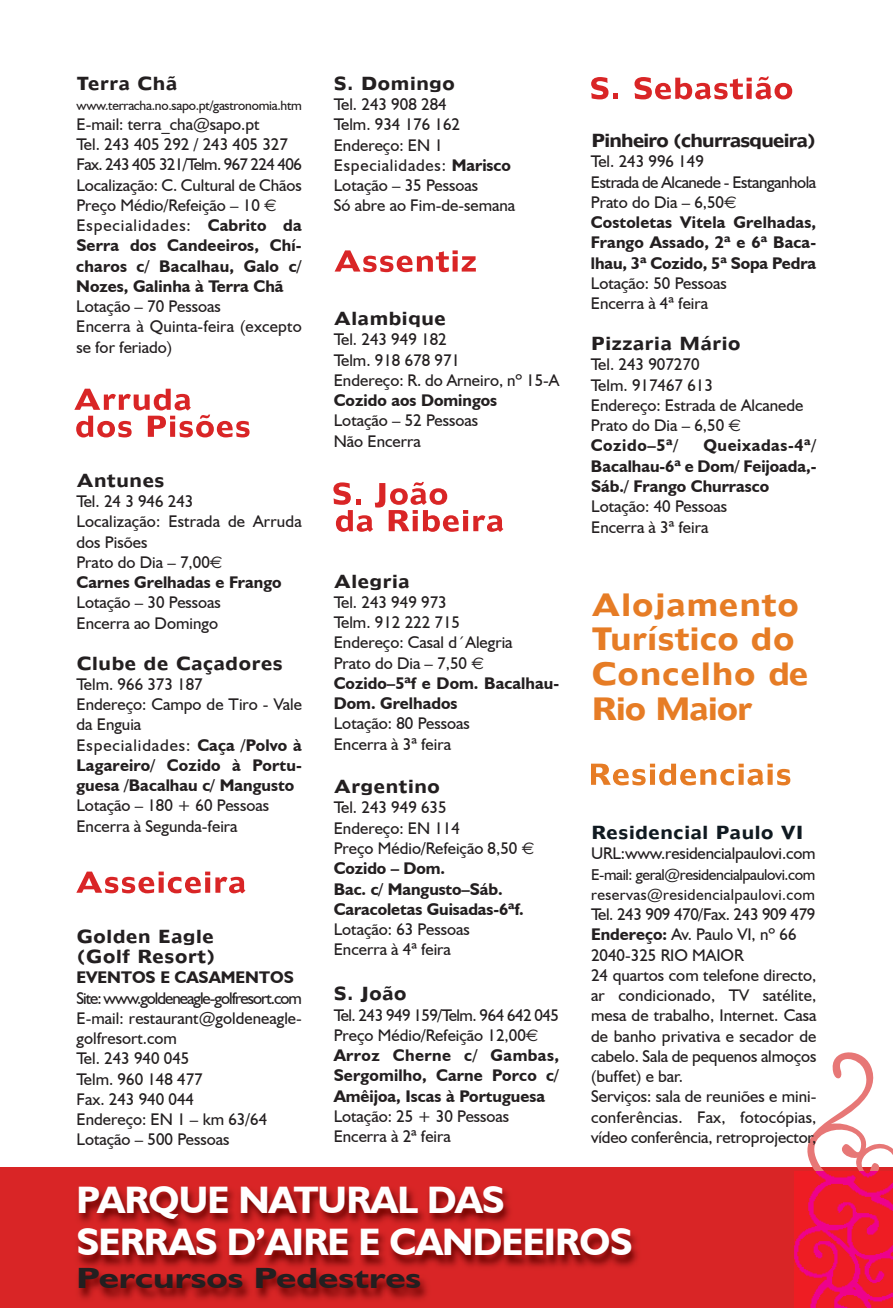
<style>
.page{position:relative;width:893px;height:1308px;background:#fff}
.page>*{position:absolute;margin:0;border:0;box-sizing:border-box;transform-origin:0 0}
.t1{font:700 38.25px/42.8px "Humanist 521 BT";letter-spacing:-.02em;color:#fff}
.t2{font:700 29.25px "Humanist 521 BT";color:#231f20;scale:1.3 1}
.t3{font:28.8px/34.6px "Humanist 970 BT Bold C";color:#e67c25}
.t4{font:16.88px/20.2px "Humanist 521 BT";color:#231f20}
.t5{font:700 16.88px/20.2px "Humanist 521 BT";color:#231f20}
.t6{font:16.88px/20.2px "Humanist 970 BT Bold C";color:#231f20}
.t7{font:16.88px "Humanist 970 BT Bold C";letter-spacing:-.08em;color:#231f20}
.t8{font:16.88px "Humanist 970 BT Bold C";color:#101a21}
.t9{font:15.75px/20.2px "Humanist 521 BT";color:#231f20}
.t10{font:13.5px "Humanist 521 BT";letter-spacing:-.02em;color:#231f20}
.s1{font-family:"Euro Sans"}
.s2{font-weight:700}
.s3{font-weight:400}
.s4{font-family:"Euro Sans";font-weight:400}
</style>
<div class="page">
<svg style="left:591px;top:763px;width:199px;height:22px"></svg>
<div style="left:0;top:1167px;width:893px;height:140px;background:#d92526"></div>
<svg style="left:807px;top:1052px;width:86px;height:119px"></svg>
<svg style="left:76px;top:871px;width:169px;height:22px"></svg>
<svg style="left:74px;top:389px;width:176px;height:48px"></svg>
<svg style="left:333px;top:482px;width:170px;height:50px"></svg>
<svg style="left:335px;top:250px;width:141px;height:22px"></svg>
<svg style="left:591px;top:77px;width:17px;height:22px"></svg>
<svg style="left:614px;top:93px;width:4px;height:6px"></svg>
<svg style="left:634px;top:76px;width:158px;height:23px"></svg>
<img style="left:77px;top:1171px;width:816px;height:136px">
<p class="t6" style="left:76px;top:74px;width:103px">Terra Chã</p>
<p class="t10" style="left:77px;top:97px;width:227px">www.terracha.no.sapo.pt/gastronomia.htm</p>
<p class="t4" style="left:76px;top:114px;width:227px">E-mail: terra_cha@sapo.pt<br>Tel. 243 405 292 / 243 405 327<br>Fax. 243 405 321/Telm. 967 224 406<br>Localização: C. Cultural de Chãos<br>Preço Médio/Refeição – 10 <span class="s1">€<br></span>Especialidades: <span class="s2">Cabrito da<br>Serra dos Candeeiros, Chí&shy;charos c/ Bacalhau, Galo c/<br>Nozes, Galinha à Terra Chã</span></p>
<p class="t4" style="left:76px;top:296px;width:227px">Lotação – 70 Pessoas<br>Encerra à Quinta-feira (excepto se for feriado)</p>
<p class="t6" style="left:76px;top:471px;width:90px">Antunes</p>
<p class="t4" style="left:76px;top:491px;width:227px">Tel. 24 3 946 243<br>Localização: Estrada de Arruda dos Pisões<br>Prato do Dia – 7,00<span class="s1">€<br></span><span class="s2">Carnes Grelhadas e Frango</span></p>
<p class="t4" style="left:77px;top:592px;width:146px">Lotação – 30 Pessoas<br>Encerra ao Domingo</p>
<p class="t6" style="left:77px;top:654px;width:208px">Clube de Caçadores</p>
<p class="t4" style="left:76px;top:673px;width:227px">Telm. 966 373 187<br>Endereço: Campo de Tiro - Vale da Enguia<br>Especialidades: <span class="s2">Caça /Polvo à<br>Lagareiro/ Cozido à Portu&shy;guesa /Bacalhau c/ Mangusto</span></p>
<p class="t4" style="left:76px;top:795px;width:194px">Lotação – 180 + 60 Pessoas<br>Encerra à Segunda-feira</p>
<p class="t6" style="left:76px;top:927px;width:141px">Golden Eagle (Golf Resort)</p>
<p class="t5" style="left:76px;top:967px;width:219px">EVENTOS E CASAMENTOS</p>
<p class="t4" style="left:76px;top:987px;width:227px">Site: www.goldeneagle-golfresort.com<br>E-mail: restaurant@goldeneagle&shy;golfresort.com<br>Tel. 243 940 045<br>Telm. 960 148 477<br>Fax. 243 940 044<br>Endereço: EN 1 – km 63/64<br>Lotação – 500 Pessoas</p>
<p class="t6" style="left:334px;top:74px;width:123px">S. Domingo</p>
<p class="t4" style="left:334px;top:94px;width:183px">Tel. 243 908 284<br>Telm. 934 176 162<br>Endereço: EN 1<br>Especialidades: <span class="s2">Marisco<br></span>Lotação – 35 Pessoas<br>Só abre ao Fim-de-semana</p>
<p class="t6" style="left:334px;top:309px;width:114px">Alambique</p>
<p class="t4" style="left:334px;top:329px;width:227px">Tel. 243 949 182<br>Telm. 918 678 971<br>Endereço: R. do Arneiro, nº 15-A</p>
<p class="t5" style="left:334px;top:390px;width:165px">Cozido aos Domingos</p>
<p class="t4" style="left:334px;top:410px;width:146px">Lotação – 52 Pessoas<br>Não Encerra</p>
<p class="t6" style="left:334px;top:572px;width:78px">Alegria</p>
<p class="t4" style="left:334px;top:591px;width:227px">Tel. 243 949 973<br>Telm. 912 222 715<br>Endereço: Casal d´Alegria<br>Prato do Dia – 7,50 <span class="s1">€<br></span><span class="s2">Cozido–5ªf e Dom. Bacalhau-<br>Dom. Grelhados</span></p>
<p class="t4" style="left:334px;top:713px;width:137px">Lotação: 80 Pessoas<br>Encerra à 3ª feira</p>
<p class="t6" style="left:334px;top:777px;width:108px">Argentino</p>
<p class="t5" style="left:334px;top:797px;width:202px"><span class="s3">Tel. 243 949 635<br>Endereço: EN 114<br>Preço Médio/Refeição 8,50</span> <span class="s4">€<br></span>Cozido – Dom.<br>Bac. c/ Mangusto–Sáb.<br>Caracoletas Guisadas-6ªf.</p>
<p class="t4" style="left:334px;top:918px;width:137px">Lotação: 63 Pessoas<br>Encerra à 4ª feira</p>
<p class="t6" style="left:334px;top:984px;width:75px">S. João</p>
<p class="t5" style="left:334px;top:1004px;width:227px"><span class="s3">Tel. 243 949 159/Telm. 964 642 045<br>Preço Médio/Refeição 12,00</span><span class="s4">€<br></span>Arroz Cherne c/ Gambas,<br>Sergomilho, Carne Porco c/<br>Amêijoa, Iscas à Portuguesa</p>
<p class="t4" style="left:334px;top:1105px;width:177px">Lotação: 25 + 30 Pessoas<br>Encerra à 2ª feira</p>
<p class="t7" style="left:591px;top:134px;width:227px">Pinheiro (churrasqueira)</p>
<p class="t5" style="left:591px;top:151px;width:227px"><span class="s3">Tel. 243 996 149<br>Estrada de Alcanede - Estanganhola<br>Prato do Dia – 6,50</span><span class="s4">€<br></span>Costoletas Vitela Grelhadas,<br>Frango Assado, 2ª e 6ª Baca&shy;lhau, 3ª Cozido, 5ª Sopa Pedra</p>
<p class="t4" style="left:591px;top:273px;width:137px">Lotação: 50 Pessoas<br>Encerra à 4ª feira</p>
<p class="t6" style="left:591px;top:334px;width:151px">Pizzaria Mário</p>
<p class="t4" style="left:591px;top:354px;width:214px">Tel. 243 907270<br>Telm. 917467 613<br>Endereço: Estrada de Alcanede<br>Prato do Dia – 6,50 <span class="s1">€<br></span><span class="s2">Cozido–5ª/</span></p>
<p class="t5" style="left:591px;top:435px;width:227px;text-align:justify;text-indent:112px">Queixadas-4ª/ Bacalhau-6ª e Dom/ Feijoada,- Sáb./ Frango Churrasco</p>
<p class="t4" style="left:591px;top:496px;width:137px">Lotação: 40 Pessoas<br>Encerra à 3ª feira</p>
<h3 class="t3" style="left:591px;top:589px;width:219px">Alojamento<br>Turístico do<br>Concelho de<br>Rio Maior</h3>
<p class="t8" style="left:591px;top:826px;width:214px">Residencial Paulo VI</p>
<p class="t4" style="left:591px;top:843px;width:226px">URL:www.residencialpaulovi.com</p>
<p class="t9" style="left:591px;top:863px;width:226px">E-mail: geral@residencialpaulovi.com reservas@residencialpaulovi.com</p>
<p class="t4" style="left:591px;top:904px;width:227px">Tel. 243 909 470/Fax. 243 909 479<br><span class="s2">Endereço:</span> Av. Paulo VI, nº 66<br>2040-325 RIO MAIOR<br>24 quartos com telefone directo, ar condicionado, TV satélite, mesa de trabalho, Internet. Casa de banho privativa e secador de cabelo. Sala de pequenos almoços (buffet) e bar.<br>Serviços: sala de reuniões e mini&shy;conferências. Fax, fotocópias, vídeo conferência, retroprojector,</p>
<h1 class="t1" style="left:76px;top:1177px;width:558px">PARQUE NATURAL DAS<br>SERRAS D’AIRE E CANDEEIROS</h1>
<h2 class="t2" style="left:77px;top:1260px;width:267px">Percursos Pedestres</h2>
</div>
